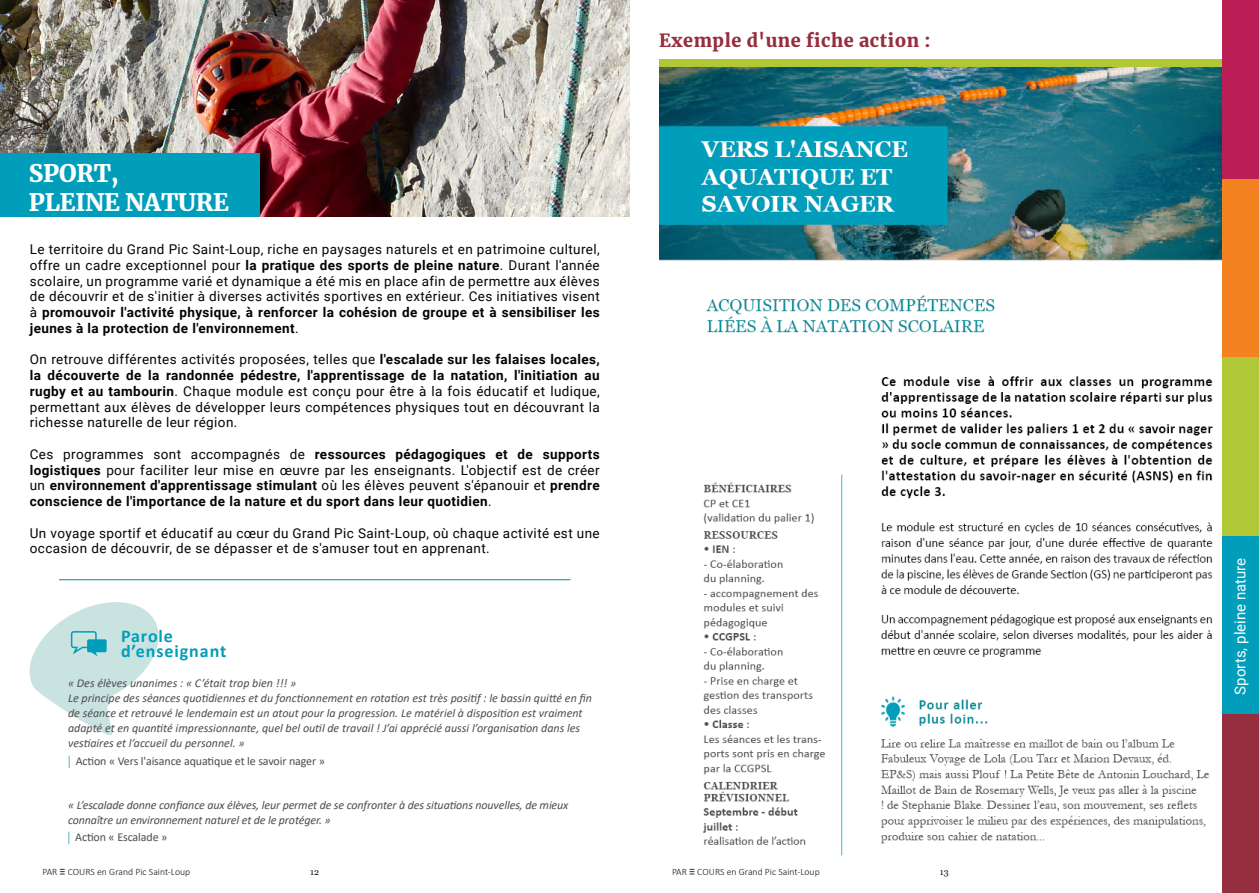
<style>
.page{position:relative;width:1259px;height:893px;background:#fff}
.page>*{position:absolute;margin:0;border:0;box-sizing:border-box;transform-origin:0 0}
.t1{font:900 24px/28.8px "Merriweather";letter-spacing:-.01em;color:#fff}
.t2{font:900 18px "Merriweather";letter-spacing:.03em;color:#952e3f}
.t3{font:700 18px/15px "Calibri";letter-spacing:.05em;color:#009eba}
.t4{font:15px "Roboto";color:#fff}
.t5{font:13.5px/15.8px "Roboto";letter-spacing:.03em;color:#040404;text-align:justify}
.t6{font:700 13.5px/15.8px "Roboto";letter-spacing:.03em;color:#040404;text-align:justify}
.t7{font:italic 12px/15px "Calibri";color:#4d4d4f}
.t8{font:12px "Calibri";letter-spacing:-.01em;color:#4d4d4f}
.t9{font:300 9.75px "Calibri";color:#1f1514}
.t10{font:9px "Georgia";color:#1f1514}
.s1{font-weight:700}
.s2{font-weight:400}
.s3{font-weight:400;font-size:12px}
</style>
<div class="page">
<img style="left:0;top:0;width:629px;height:216px">
<img style="left:659px;top:67px;width:563px;height:789px">
<hr style="left:59px;top:579px;width:511px;height:1px;background:#008d99">
<div style="left:0;top:153px;width:259px;height:63px;background:#009eba"></div>
<div style="left:659px;top:60px;width:563px;height:7px;background:#b0c836"></div>
<div style="left:1222px;top:536px;width:37px;height:178px;background:#009eba"></div>
<div style="left:1222px;top:0;width:37px;height:180px;background:#bb1e55"></div>
<div style="left:1222px;top:180px;width:37px;height:178px;background:#f58220"></div>
<div style="left:1222px;top:714px;width:37px;height:179px;background:#952e3f"></div>
<div style="left:1222px;top:357px;width:37px;height:179px;background:#b0c836"></div>
<svg style="left:29px;top:602px;width:130px;height:133px"></svg>
<svg style="left:68px;top:756px;width:2px;height:12px"></svg>
<svg style="left:68px;top:832px;width:2px;height:12px"></svg>
<h1 class="t1" style="left:29px;top:158px;width:201px">SPORT,<br>PLEINE NATURE</h1>
<p class="t5" style="left:30px;top:241px;width:571px">Le territoire du Grand Pic Saint-Loup, riche en paysages naturels et en patrimoine culturel, offre un cadre exceptionnel pour <span class="s1">la pratique des sports de pleine nature</span>. Durant l'année scolaire, un programme varié et dynamique a été mis en place afin de permettre aux élèves de découvrir et de s'initier à diverses activités sportives en extérieur. Ces initiatives visent à <span class="s1">promouvoir l'activité physique, à renforcer la cohésion de groupe et à sensibiliser les jeunes à la protection de l'environnement</span>.</p>
<p class="t5" style="left:30px;top:351px;width:571px">On retrouve différentes activités proposées, telles que <span class="s1">l'escalade sur les falaises locales, la découverte de la randonnée pédestre, l'apprentissage de la natation, l'initiation au rugby et au tambourin</span>. Chaque module est conçu pour être à la fois éducatif et ludique, permettant aux élèves de développer leurs compétences physiques tout en découvrant la richesse naturelle de leur région.</p>
<p class="t6" style="left:30px;top:446px;width:571px"><span class="s2">Ces programmes sont accompagnés de</span> ressources pédagogiques et de supports logistiques <span class="s2">pour faciliter leur mise en œuvre par les enseignants. L'objectif est de créer un</span> environnement d'apprentissage stimulant <span class="s2">où les élèves peuvent s'épanouir et</span> prendre conscience de l'importance de la nature et du sport dans leur quotidien<span class="s2">.</span></p>
<p class="t5" style="left:30px;top:524px;width:571px">Un voyage sportif et éducatif au cœur du Grand Pic Saint-Loup, où chaque activité est une occasion de découvrir, de se dépasser et de s'amuser tout en apprenant.</p>
<h2 class="t3" style="left:121px;top:628px;width:107px">Parole d’enseignant</h2>
<p class="t7" style="left:68px;top:675px;width:525px">« Des élèves unanimes : « C’était trop bien !!! »<br>Le principe des séances quotidiennes et du fonctionnement en rotation est très positif : le bassin quitté en fin de séance et retrouvé le lendemain est un atout pour la progression. Le matériel à disposition est vraiment adapté et en quantité impressionnante, quel bel outil de travail ! J’ai apprécié aussi l’organisation dans les vestiaires et l’accueil du personnel. »</p>
<p class="t8" style="left:76px;top:753px;width:251px">Action « Vers l'aisance aquatique et le savoir nager »</p>
<p class="t7" style="left:68px;top:797px;width:502px">« L’escalade donne confiance aux élèves, leur permet de se confronter à des situations nouvelles, de mieux connaître un environnement naturel et de le protéger. »</p>
<p class="t8" style="left:75px;top:829px;width:94px">Action « Escalade »</p>
<h2 class="t2" style="left:659px;top:28px;width:273px">Exemple d'une fiche action :</h2>
<p class="t9" style="left:43px;top:866px;width:149px">PAR <span class="s3">≡</span> COURS en Grand Pic Saint-Loup</p>
<p class="t10" style="left:310px;top:867px;width:10px">12</p>
<p class="t9" style="left:672px;top:866px;width:149px">PAR <span class="s3">≡</span> COURS en Grand Pic Saint-Loup</p>
<p class="t10" style="left:940px;top:867px;width:10px">13</p>
<p class="t4" style="left:1229px;top:694px;width:138px;rotate:-90deg">Sports, pleine nature</p>
</div>
